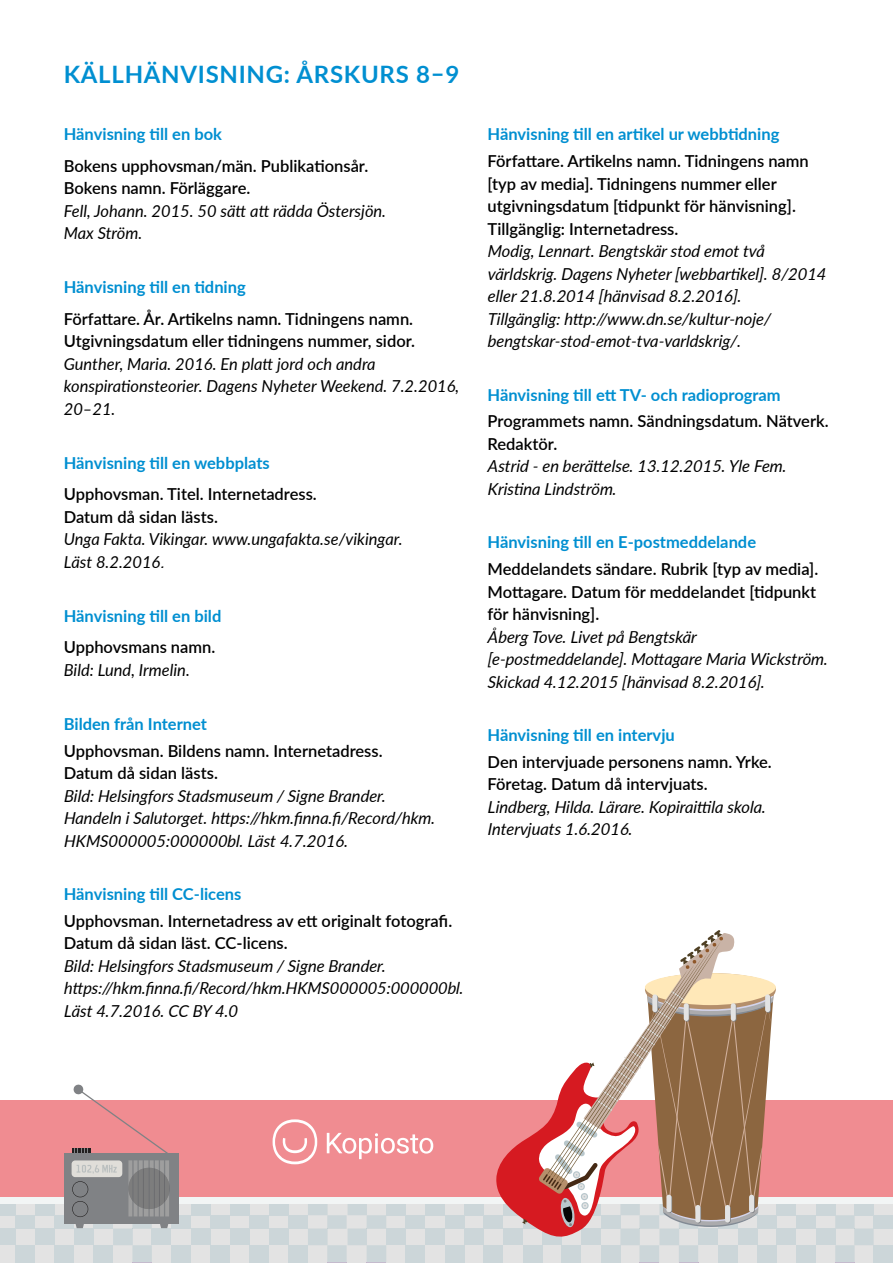
<style>
.page{position:relative;width:893px;height:1263px;background:#fff}
.page>*{position:absolute;margin:0;border:0;box-sizing:border-box;transform-origin:0 0}
.t1{font:700 24px "Lato";letter-spacing:.03em;color:#008fd1}
.t2{font:italic 16.5px/22.5px "Lato";color:#000}
.t3{font:600 16.5px/22.5px "Lato";color:#000}
.t4{font:700 16.5px "Lato";color:#008fd1}
.s1{font-family:"Arial"}
</style>
<div class="page">
<div style="left:0;top:1100px;width:893px;height:163px;background:#f08c91"></div>
<div style="left:0;top:1204px;width:893px;height:58px;background:#e3e3e3"></div>
<div style="left:191px;top:1204px;width:20px;height:11px;background:#ccd6d9"></div>
<div style="left:0;top:1204px;width:16px;height:11px;background:#ccd6d9"></div>
<div style="left:191px;top:1228px;width:20px;height:17px;background:#ccd6d9"></div>
<div style="left:0;top:1228px;width:16px;height:17px;background:#ccd6d9"></div>
<div style="left:211px;top:1215px;width:19px;height:14px;background:#ccd6d9"></div>
<div style="left:16px;top:1215px;width:19px;height:14px;background:#ccd6d9"></div>
<div style="left:230px;top:1204px;width:20px;height:11px;background:#ccd6d9"></div>
<div style="left:35px;top:1204px;width:20px;height:11px;background:#ccd6d9"></div>
<div style="left:230px;top:1228px;width:20px;height:17px;background:#ccd6d9"></div>
<div style="left:35px;top:1228px;width:20px;height:17px;background:#ccd6d9"></div>
<div style="left:250px;top:1215px;width:19px;height:14px;background:#ccd6d9"></div>
<div style="left:269px;top:1204px;width:20px;height:11px;background:#ccd6d9"></div>
<div style="left:269px;top:1228px;width:20px;height:17px;background:#ccd6d9"></div>
<div style="left:386px;top:1204px;width:20px;height:11px;background:#ccd6d9"></div>
<div style="left:386px;top:1228px;width:20px;height:17px;background:#ccd6d9"></div>
<div style="left:406px;top:1215px;width:19px;height:14px;background:#ccd6d9"></div>
<div style="left:426px;top:1204px;width:19px;height:11px;background:#ccd6d9"></div>
<div style="left:426px;top:1228px;width:19px;height:17px;background:#ccd6d9"></div>
<div style="left:445px;top:1215px;width:19px;height:14px;background:#ccd6d9"></div>
<div style="left:464px;top:1204px;width:20px;height:11px;background:#ccd6d9"></div>
<div style="left:464px;top:1228px;width:20px;height:17px;background:#ccd6d9"></div>
<div style="left:816px;top:1204px;width:19px;height:11px;background:#ccd6d9"></div>
<div style="left:816px;top:1228px;width:19px;height:17px;background:#ccd6d9"></div>
<div style="left:776px;top:1204px;width:20px;height:11px;background:#ccd6d9"></div>
<div style="left:776px;top:1228px;width:20px;height:17px;background:#ccd6d9"></div>
<div style="left:796px;top:1215px;width:19px;height:14px;background:#ccd6d9"></div>
<div style="left:854px;top:1204px;width:20px;height:11px;background:#ccd6d9"></div>
<svg style="left:211px;top:1262px;width:19px;height:1px"></svg>
<svg style="left:16px;top:1262px;width:19px;height:1px"></svg>
<div style="left:211px;top:1245px;width:19px;height:17px;background:#ccd6d9"></div>
<div style="left:16px;top:1245px;width:19px;height:17px;background:#ccd6d9"></div>
<svg style="left:250px;top:1262px;width:19px;height:1px"></svg>
<div style="left:250px;top:1245px;width:19px;height:17px;background:#ccd6d9"></div>
<svg style="left:289px;top:1204px;width:97px;height:59px"></svg>
<svg style="left:406px;top:1262px;width:19px;height:1px"></svg>
<div style="left:406px;top:1245px;width:19px;height:17px;background:#ccd6d9"></div>
<svg style="left:445px;top:1262px;width:19px;height:1px"></svg>
<div style="left:445px;top:1245px;width:19px;height:17px;background:#ccd6d9"></div>
<svg style="left:796px;top:1262px;width:19px;height:1px"></svg>
<div style="left:796px;top:1245px;width:19px;height:17px;background:#ccd6d9"></div>
<svg style="left:835px;top:1215px;width:58px;height:48px"></svg>
<div style="left:874px;top:1245px;width:19px;height:17px;background:#ccd6d9"></div>
<div style="left:0;top:1197px;width:893px;height:7px;background:#f2f5f5"></div>
<svg style="left:484px;top:930px;width:292px;height:333px"></svg>
<svg style="left:55px;top:1084px;width:136px;height:179px"></svg>
<svg style="left:273px;top:1119px;width:44px;height:45px"></svg>
<svg style="left:327px;top:1133px;width:106px;height:26px"></svg>
<h1 class="t1" style="left:64px;top:57px;width:397px">KÄLLHÄNVISNING: ÅRSKURS 8–9</h1>
<p class="t4" style="left:64px;top:122px;width:160px">Hänvisning till en bok</p>
<p class="t3" style="left:64px;top:154px;width:306px">Bokens upphovsman/män. Publikationsår.<br>Bokens namn. Förläggare.</p>
<p class="t2" style="left:64px;top:199px;width:324px">Fell, Johann. 2015. 50 sätt att rädda Östersjön.<br>Max Ström.</p>
<p class="t4" style="left:64px;top:275px;width:184px">Hänvisning till en tidning</p>
<p class="t3" style="left:64px;top:307px;width:353px">Författare. År. Artikelns namn. Tidningens namn.<br>Utgivningsdatum eller tidningens nummer, sidor.</p>
<p class="t2" style="left:64px;top:352px;width:397px">Gunther, Maria. 2016. En platt jord och andra konspirationsteorier. Dagens Nyheter Weekend. 7.2.2016,<br>20–21.</p>
<p class="t4" style="left:64px;top:451px;width:208px">Hänvisning till en webbplats</p>
<p class="t3" style="left:64px;top:482px;width:255px">Upphovsman. Titel. Internetadress.<br>Datum då sidan lästs.</p>
<p class="t2" style="left:64px;top:527px;width:340px">Unga Fakta. Vikingar. www.ungafakta.se/vikingar.<br>Läst 8.2.2016<span class="s1">.</span></p>
<p class="t4" style="left:64px;top:604px;width:159px">Hänvisning till en bild</p>
<p class="t3" style="left:64px;top:635px;width:153px">Upphovsmans namn.</p>
<p class="t2" style="left:64px;top:658px;width:128px">Bild: Lund, Irmelin.</p>
<p class="t4" style="left:64px;top:712px;width:145px">Bilden från Internet</p>
<p class="t3" style="left:64px;top:739px;width:320px">Upphovsman. Bildens namn. Internetadress.<br>Datum då sidan lästs.</p>
<p class="t2" style="left:64px;top:784px;width:374px">Bild: Helsingfors Stadsmuseum / Signe Brander.<br>Handeln i Salutorget. https://hkm.finna.fi/Record/hkm.<br>HKMS000005:000000bl. Läst 4.7.2016.</p>
<p class="t4" style="left:64px;top:882px;width:179px">Hänvisning till CC-licens</p>
<p class="t3" style="left:64px;top:909px;width:390px">Upphovsman. Internetadress av ett originalt fotografi.<br>Datum då sidan läst. CC-licens.</p>
<p class="t2" style="left:64px;top:954px;width:403px">Bild: Helsingfors Stadsmuseum / Signe Brander. https://hkm.finna.fi/Record/hkm.HKMS000005:000000bl.<br>Läst 4.7.2016. CC BY 4.0</p>
<p class="t4" style="left:488px;top:122px;width:293px">Hänvisning till en artikel ur webbtidning</p>
<p class="t3" style="left:488px;top:149px;width:323px">Författare. Artikelns namn. Tidningens namn [typ av media]. Tidningens nummer eller utgivningsdatum [tidpunkt för hänvisning].<br>Tillgänglig: Internetadress.</p>
<p class="t2" style="left:488px;top:239px;width:342px">Modig, Lennart. Bengtskär stod emot två världskrig. Dagens Nyheter [webbartikel]. 8/2014 eller 21.8.2014 [hänvisad 8.2.2016].<br>Tillgänglig: http://www.dn.se/kultur-noje/ bengtskar-stod-emot-tva-varldskrig/.</p>
<p class="t4" style="left:488px;top:382px;width:295px">Hänvisning till ett TV- och radioprogram</p>
<p class="t3" style="left:488px;top:409px;width:343px">Programmets namn. Sändningsdatum. Nätverk.<br>Redaktör.</p>
<p class="t2" style="left:488px;top:454px;width:302px">Astrid - en berättelse. 13.12.2015. Yle Fem.<br>Kristina Lindström.</p>
<p class="t4" style="left:488px;top:530px;width:270px">Hänvisning till en E-postmeddelande</p>
<p class="t3" style="left:488px;top:557px;width:332px">Meddelandets sändare. Rubrik [typ av media].<br>Mottagare. Datum för meddelandet [tidpunkt för hänvisning].</p>
<p class="t2" style="left:488px;top:625px;width:343px">Åberg Tove. Livet på Bengtskär [e-postmeddelande]. Mottagare Maria Wickström.<br>Skickad 4.12.2015 [hänvisad 8.2.2016].</p>
<p class="t4" style="left:488px;top:723px;width:189px">Hänvisning till en intervju</p>
<p class="t3" style="left:488px;top:750px;width:286px">Den intervjuade personens namn. Yrke.<br>Företag. Datum då intervjuats.</p>
<p class="t2" style="left:488px;top:795px;width:281px">Lindberg, Hilda. Lärare. Kopiraittila skola.<br>Intervjuats 1.6.2016.</p>
</div>
